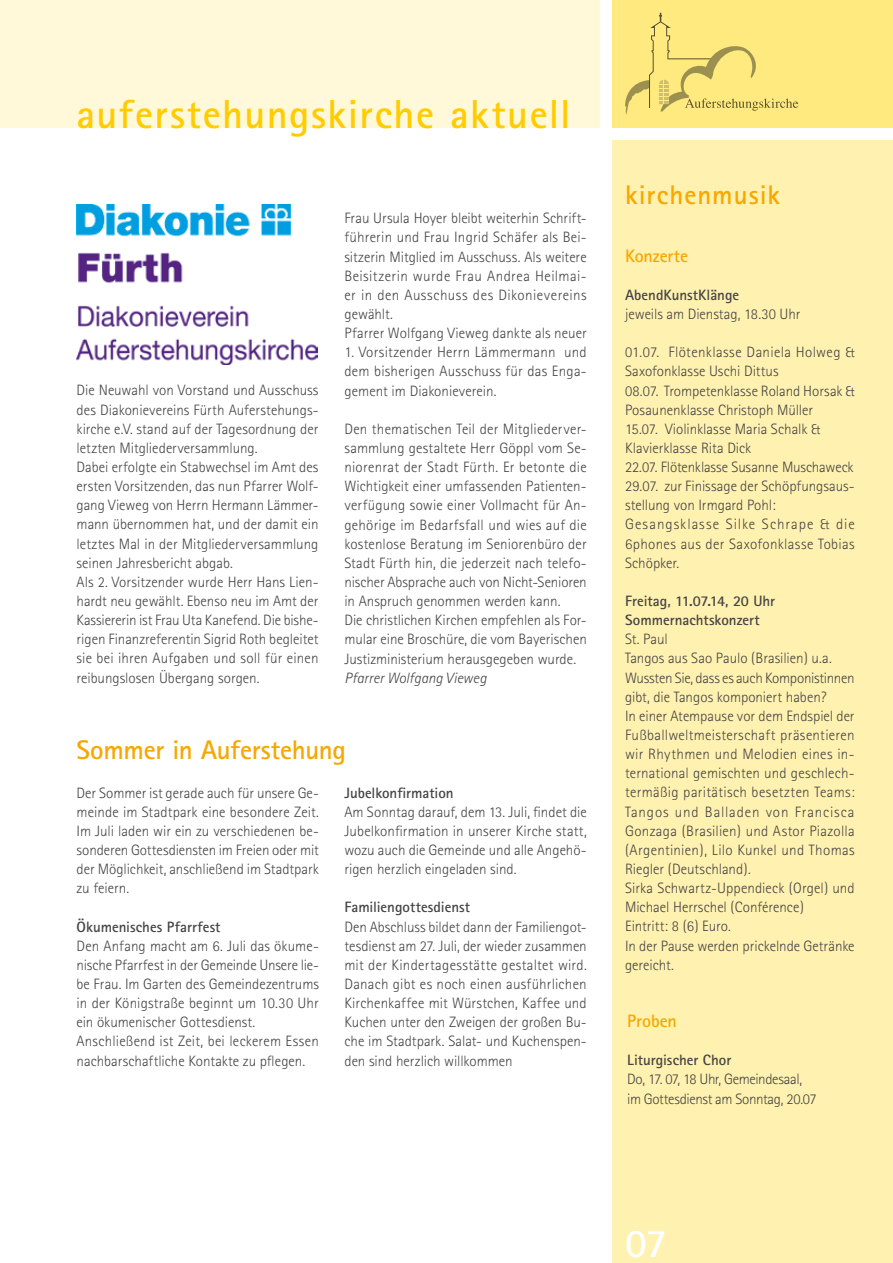
<style>
.page{position:relative;width:893px;height:1263px;background:#fff}
.page>*{position:absolute;margin:0;border:0;box-sizing:border-box;transform-origin:0 0}
.t1{font:700 40.5px "Rotis Sans Serif";letter-spacing:.035em;color:#fc0}
.t2{font:700 40.5px "Rotis Sans Serif";color:#fff}
.t3{font:700 27px "Rotis Sans Serif";color:#f6a800}
.t4{font:700 27px "Rotis Sans Serif";letter-spacing:.035em;color:#f6a800}
.t5{font:700 18px "Rotis Sans Serif";letter-spacing:-.005em;color:#f6a800}
.t6{font:300 15px/19.2px "Rotis Sans Serif";color:#454445}
.t7{font:700 15px/19.2px "Rotis Sans Serif";color:#454445}
.t8{font:300 15px/19.2px "Rotis Sans Serif";letter-spacing:-.025em;color:#454445}
.t9{font:italic 300 15px "Rotis Sans Serif";letter-spacing:-.005em;color:#454445}
</style>
<div class="page">
<div style="left:612px;top:0;width:281px;height:128px;background:#ffea7f"></div>
<div style="left:0;top:0;width:600px;height:128px;background:#fff8d9"></div>
<div style="left:612px;top:140px;width:281px;height:1123px;background:#fff1af"></div>
<svg style="left:625px;top:13px;width:173px;height:102px"></svg>
<img style="left:77px;top:205px;width:240px;height:159px">
<h1 class="t1" style="left:77px;top:88px;width:496px">auferstehungskirche aktuell</h1>
<p class="t6" style="left:77px;top:381px;width:243px">Die Neuwahl von Vorstand und Ausschuss des Diakonievereins Fürth Auferstehungs&shy;kirche e.V. stand auf der Tagesordnung der letzten Mitgliederversammlung.<br>Dabei erfolgte ein Stabwechsel im Amt des ersten Vorsitzenden, das nun Pfarrer Wolf&shy;gang Vieweg von Herrn Hermann Lämmer&shy;mann übernommen hat, und der damit ein letztes Mal in der Mitgliederversammlung seinen Jahresbericht abgab.<br>Als 2. Vorsitzender wurde Herr Hans Lien&shy;hardt neu gewählt. Ebenso neu im Amt der Kassiererin ist Frau Uta Kanefend. Die bishe&shy;rigen Finanzreferentin Sigrid Roth begleitet sie bei ihren Aufgaben und soll für einen reibungslosen Übergang sorgen.</p>
<p class="t6" style="left:344px;top:209px;width:244px">Frau Ursula Hoyer bleibt weiterhin Schrift&shy;führerin und Frau Ingrid Schäfer als Bei&shy;sitzerin Mitglied im Ausschuss. Als weitere Beisitzerin wurde Frau Andrea Heilmai&shy;er in den Ausschuss des Dikonievereins gewählt.<br>Pfarrer Wolfgang Vieweg dankte als neuer</p>
<p class="t6" style="left:344px;top:343px;width:244px;text-align:justify">1. Vorsitzender Herrn Lämmermann und dem bisherigen Ausschuss für das Enga&shy;gement im Diakonieverein.</p>
<p class="t6" style="left:344px;top:419px;width:244px">Den thematischen Teil der Mitgliederver&shy;sammlung gestaltete Herr Göppl vom Se&shy;niorenrat der Stadt Fürth. Er betonte die Wichtigkeit einer umfassenden Patienten&shy;verfügung sowie einer Vollmacht für An&shy;gehörige im Bedarfsfall und wies auf die kostenlose Beratung im Seniorenbüro der Stadt Fürth hin, die jederzeit nach telefo&shy;nischer Absprache auch von Nicht-Senioren in Anspruch genommen werden kann.<br>Die christlichen Kirchen empfehlen als For&shy;mular eine Broschüre, die vom Bayerischen Justizministerium herausgegeben wurde.</p>
<p class="t9" style="left:344px;top:669px;width:144px">Pfarrer Wolfgang Vieweg</p>
<h2 class="t3" style="left:77px;top:733px;width:271px">Sommer in Auferstehung</h2>
<p class="t6" style="left:77px;top:783px;width:244px;text-align:justify">Der Sommer ist gerade auch für unsere Ge&shy;meinde im Stadtpark eine besondere Zeit.<br>Im Juli laden wir ein zu verschiedenen be&shy;sonderen Gottesdiensten im Freien oder mit der Möglichkeit, anschließend im Stadtpark zu feiern.</p>
<p class="t7" style="left:77px;top:916px;width:146px">Ökumenisches Pfarrfest</p>
<p class="t6" style="left:77px;top:936px;width:244px">Den Anfang macht am 6. Juli das ökume&shy;nische Pfarrfest in der Gemeinde Unsere lie&shy;be Frau. Im Garten des Gemeindezentrums in der Königstraße beginnt um 10.30 Uhr ein ökumenischer Gottesdienst.<br>Anschließend ist Zeit, bei leckerem Essen nachbarschaftliche Kontakte zu pflegen.</p>
<p class="t7" style="left:344px;top:783px;width:111px">Jubelkonfirmation</p>
<p class="t6" style="left:344px;top:802px;width:244px;text-align:justify">Am Sonntag darauf, dem 13. Juli, findet die Jubelkonfirmation in unserer Kirche statt, wozu auch die Gemeinde und alle Angehö&shy;rigen herzlich eingeladen sind.</p>
<p class="t7" style="left:344px;top:897px;width:127px">Familiengottesdienst</p>
<p class="t6" style="left:344px;top:917px;width:244px;text-align:justify">Den Abschluss bildet dann der Familiengot&shy;tesdienst am 27. Juli, der wieder zusammen mit der Kindertagesstätte gestaltet wird.<br>Danach gibt es noch einen ausführlichen Kirchenkaffee mit Würstchen, Kaffee und Kuchen unter den Zweigen der großen Bu&shy;che im Stadtpark. Salat- und Kuchenspen&shy;den sind herzlich willkommen</p>
<h2 class="t4" style="left:625px;top:178px;width:156px">kirchenmusik</h2>
<p class="t5" style="left:625px;top:244px;width:64px">Konzerte</p>
<p class="t7" style="left:625px;top:285px;width:116px">AbendKunstKlänge</p>
<p class="t6" style="left:625px;top:304px;width:177px">jeweils am Dienstag, 18.30 Uhr</p>
<p class="t6" style="left:625px;top:343px;width:231px">01.07. Flötenklasse Daniela Holweg &amp;<br>Saxofonklasse Uschi Dittus<br>08.07. Trompetenklasse Roland Horsak &amp;<br>Posaunenklasse Christoph Müller<br>15.07. Violinklasse Maria Schalk &amp;<br>Klavierklasse Rita Dick<br>22.07. Flötenklasse Susanne Muschaweck<br>29.07. zur Finissage der Schöpfungsaus&shy;stellung von Irmgard Pohl:<br>Gesangsklasse Silke Schrape &amp; die<br>6phones aus der Saxofonklasse Tobias<br>Schöpker.</p>
<p class="t7" style="left:625px;top:591px;width:152px">Freitag, 11.07.14, 20 Uhr<br>Sommernachtskonzert</p>
<p class="t6" style="left:625px;top:630px;width:231px">St. Paul<br>Tangos aus Sao Paulo (Brasilien) u.a.<br>Wussten Sie, dass es auch Komponistinnen gibt, die Tangos komponiert haben?<br>In einer Atempause vor dem Endspiel der Fußballweltmeisterschaft präsentieren wir Rhythmen und Melodien eines in&shy;ternational gemischten und geschlech&shy;termäßig paritätisch besetzten Teams:<br>Tangos und Balladen von Francisca Gonzaga (Brasilien) und Astor Piazolla (Argentinien), Lilo Kunkel und Thomas Riegler (Deutschland).<br>Sirka Schwartz-Uppendieck (Orgel) und Michael Herrschel (Conférence)<br>Eintritt: 8 (6) Euro.<br>In der Pause werden prickelnde Getränke gereicht.</p>
<p class="t5" style="left:627px;top:1009px;width:51px">Proben</p>
<p class="t7" style="left:627px;top:1050px;width:106px">Liturgischer Chor</p>
<p class="t8" style="left:627px;top:1070px;width:191px">Do, 17. 07, 18 Uhr, Gemeindesaal, im Gottesdienst am Sonntag, 20.07</p>
<h1 class="t2" style="left:625px;top:1217px;width:43px">07</h1>
</div>
